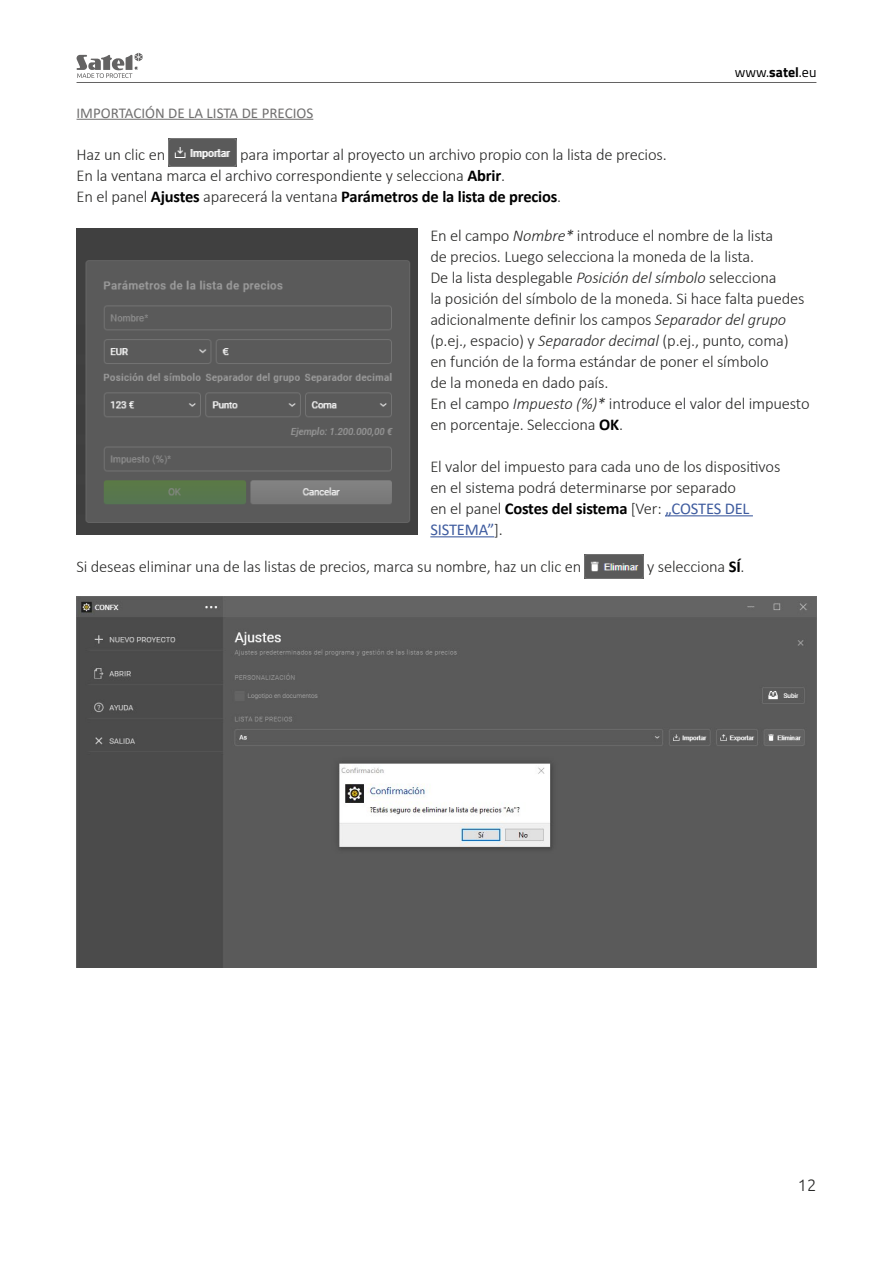
<style>
.page{position:relative;width:893px;height:1263px;background:#fff}
.page>*{position:absolute;margin:0;border:0;box-sizing:border-box;transform-origin:0 0}
.t1{font:300 16.5px/21px "Calibri";letter-spacing:-.01em;color:#282827}
.t2{font:300 16.5px "Ubuntu";color:#282827}
.t3{font:15px "Calibri";color:#706f6f}
.t4{font:13.95px "Cairo";color:#000}
.s1{font-weight:700}
.s2{font-weight:700;color:#000}
.s3{font-style:italic}
.s4{font-weight:400;color:#3f5c9f}
</style>
<div class="page">
<svg style="left:77px;top:53px;width:66px;height:25px"></svg>
<hr style="left:77px;top:82px;width:739px;height:1px;background:#646363">
<hr style="left:77px;top:119px;width:236px;height:1px;background:#706f6f">
<img style="left:169px;top:138px;width:68px;height:28px">
<div style="left:77px;top:229px;width:341px;height:306px;background:#404040"></div>
<img style="left:85px;top:260px;width:325px;height:263px">
<hr style="left:665px;top:515px;width:88px;height:1px;background:#3f5c9f">
<hr style="left:430px;top:536px;width:64px;height:1px;background:#3f5c9f">
<img style="left:585px;top:554px;width:59px;height:24px">
<img style="left:77px;top:596px;width:739px;height:371px">
<p class="t4" style="left:735px;top:60px;width:83px">www.<span class="s1">satel</span>.eu</p>
<p class="t3" style="left:77px;top:102px;width:238px">IMPORTACIÓN DE LA LISTA DE PRECIOS</p>
<p class="t1" style="left:77px;top:143px;width:90px">Haz un clic en</p>
<p class="t1" style="left:77px;top:143px;width:592px;text-indent:163px">para importar al proyecto un archivo propio con la lista de precios.<br>En la ventana marca el archivo correspondiente y selecciona <span class="s2">Abrir</span>.<br>En el panel <span class="s2">Ajustes</span> aparecerá la ventana <span class="s2">Parámetros de la lista de precios</span>.</p>
<p class="t1" style="left:430px;top:225px;width:381px">En el campo <span class="s3">Nombre*</span> introduce el nombre de la lista<br>de precios. Luego selecciona la moneda de la lista.<br>De la lista desplegable <span class="s3">Posición del símbolo</span> selecciona<br>la posición del símbolo de la moneda. Si hace falta puedes adicionalmente definir los campos <span class="s3">Separador del grupo </span>(p.ej., espacio) y <span class="s3">Separador decimal</span> (p.ej., punto, coma)<br>en función de la forma estándar de poner el símbolo<br>de la moneda en dado país.<br>En el campo <span class="s3">Impuesto (%)*</span> introduce el valor del impuesto en porcentaje. Selecciona <span class="s2">OK</span>.</p>
<p class="t1" style="left:430px;top:456px;width:352px">El valor del impuesto para cada uno de los dispositivos en el sistema podrá determinarse por separado<br>en el panel <span class="s2">Costes del sistema</span> [Ver: <span class="s4">„COSTES DEL SISTEMA”</span>].</p>
<p class="t1" style="left:77px;top:555px;width:506px">Si deseas eliminar una de las listas de precios, marca su nombre, haz un clic en</p>
<p class="t1" style="left:647px;top:555px;width:99px">y selecciona <span class="s2">SÍ</span>.</p>
<p class="t2" style="left:798px;top:1175px;width:20px">12</p>
</div>
